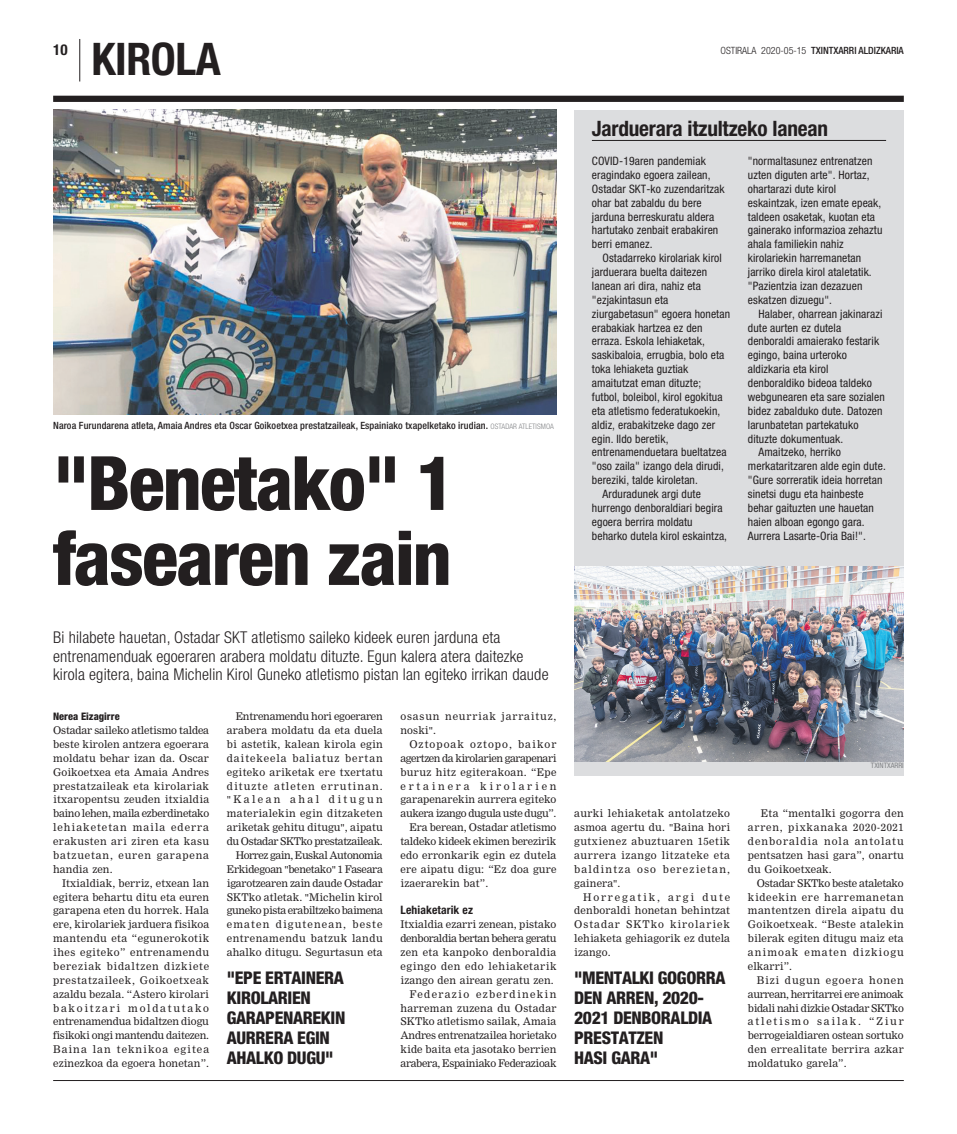
<style>
.page{position:relative;width:957px;height:1134px;background:#fff}
.page>*{position:absolute;margin:0;border:0;box-sizing:border-box;transform-origin:0 0}
.Titulua-A{font:800 condensed 75px/75px "Helvetica Neue";letter-spacing:-.025em;color:#231f20}
.t1{font:700 condensed 45px "Helvetica Neue";letter-spacing:-.01em;color:#231f20}
.ZATIDURA-Titulua-B{font:700 condensed 21.25px "Helvetica Neue";letter-spacing:-.01em;color:#231f20}
.Leihoa{font:800 condensed 17.5px/20px "Helvetica Neue";letter-spacing:-.02em;color:#231f20}
.Sarrera{font:300 condensed 16.25px/18.8px "Helvetica Neue";letter-spacing:.01em;color:#231f20}
.t2{font:700 condensed 15px "Helvetica Neue";color:#231f20}
.ZATIDURA-Testua-Koxk{font:condensed 11.62px/13.9px "Helvetica Neue";letter-spacing:.01em;color:#231f20}
.ZATIDURA-Testua-Hasi{font:condensed 11.62px/13.9px "Helvetica Neue";letter-spacing:.01em;color:#231f20}
.Tartekia{font:700 condensed 11.62px "Helvetica Neue";letter-spacing:.01em;color:#231f20}
.Testua-JUST-Koxka{font:10.38px/13.9px "Nimrod";letter-spacing:.01em;color:#231f20;text-align:justify}
.Testua-JUST-Hasi{font:10.38px/13.9px "Nimrod";letter-spacing:.035em;color:#231f20;text-align:justify}
.Testua-JUST-Koxka-2{font:10.38px/13.9px "Nimrod";letter-spacing:.08em;color:#231f20}
.Medaila{font:800 condensed 10.38px "Helvetica Neue";color:#231f20}
.ArgazkiOina{font:500 condensed 10px "Helvetica Neue";letter-spacing:.01em;color:#231f20}
.Argazkijabea-Iturria{font:condensed 7.5px "Helvetica Neue";color:#808285}
.s1{font-weight:300}
.s2{font-weight:300;font-size:7.5px;color:#808285}
</style>
<div class="page">
<hr style="left:79px;top:39px;width:1px;height:42px;background:#231f20">
<hr style="left:53px;top:1080px;width:851px;height:1px;background:#231f20">
<img style="left:53px;top:110px;width:503px;height:305px">
<div style="left:53px;top:96px;width:851px;height:6px;background:#231f20"></div>
<div style="left:574px;top:110px;width:330px;height:666px;background:#dcdddf"></div>
<img style="left:574px;top:567px;width:329px;height:195px">
<hr style="left:592px;top:140px;width:294px;height:1px;background:#231f20">
<h3 class="t2" style="left:53px;top:41px;width:16px">10</h3>
<h2 class="t1" style="left:91px;top:32px;width:131px">KIROLA</h2>
<p class="ArgazkiOina" style="left:720px;top:45px;width:185px"><span class="s1">OSTIRALA 2020-05-15</span> TXINTXARRI ALDIZKARIA</p>
<p class="ArgazkiOina" style="left:53px;top:419px;width:502px">Naroa Furundarena atleta, Amaia Andres eta Oscar Goikoetxea prestatzaileak, Espainiako txapelketako irudian. <span class="s2">OSTADAR ATLETISMOA</span></p>
<p class="Titulua-A" style="left:53px;top:444px;width:403px">"Benetako" 1 fasearen zain</p>
<p class="ZATIDURA-Titulua-B" style="left:592px;top:116px;width:238px">Jarduerara itzultzeko lanean</p>
<p class="ZATIDURA-Testua-Hasi" style="left:592px;top:154px;width:134px">COVID-19aren pandemiak eragindako egoera zailean,<br>Ostadar SKT-ko zuzendaritzak ohar bat zabaldu du bere jarduna berreskuratu aldera hartutako zenbait erabakiren berri emanez.</p>
<p class="ZATIDURA-Testua-Koxk" style="left:592px;top:251px;width:140px;text-indent:11px">Ostadarreko kirolariak kirol jarduerara buelta daitezen lanean ari dira, nahiz eta "ezjakintasun eta ziurgabetasun" egoera honetan erabakiak hartzea ez den erraza. Eskola lehiaketak, saskibaloia, errugbia, bolo eta toka lehiaketa guztiak amaitutzat eman dituzte; futbol, boleibol, kirol egokitua eta atletismo federatukoekin, aldiz, erabakitzeke dago zer egin. Ildo beretik, entrenamenduetara bueltatzea "oso zaila" izango dela dirudi, bereziki, talde kiroletan.</p>
<p class="ZATIDURA-Testua-Koxk" style="left:592px;top:487px;width:137px;text-indent:11px">Arduradunek argi dute hurrengo denboraldiari begira egoera berrira moldatu beharko dutela kirol eskaintza,</p>
<p class="ZATIDURA-Testua-Koxk" style="left:748px;top:154px;width:136px">"normaltasunez entrenatzen uzten diguten arte". Hortaz, ohartarazi dute kirol eskaintzak, izen emate epeak, taldeen osaketak, kuotan eta gainerako informazioa zehaztu ahala familiekin nahiz kirolariekin harremanetan jarriko direla kirol ataletatik. "Pazientzia izan dezazuen eskatzen dizuegu".</p>
<p class="ZATIDURA-Testua-Koxk" style="left:748px;top:307px;width:138px;text-indent:11px">Halaber, oharrean jakinarazi dute aurten ez dutela denboraldi amaierako festarik egingo, baina urteroko aldizkaria eta kirol denboraldiko bideoa taldeko webgunearen eta sare sozialen bidez zabalduko dute. Datozen larunbatetan partekatuko dituzte dokumentuak.</p>
<p class="ZATIDURA-Testua-Koxk" style="left:748px;top:445px;width:139px;text-indent:11px">Amaitzeko, herriko merkataritzaren alde egin dute. "Gure sorreratik ideia horretan sinetsi dugu eta hainbeste behar gaituzten une hauetan haien alboan egongo gara.<br>Aurrera Lasarte-Oria Bai!".</p>
<p class="Sarrera" style="left:53px;top:628px;width:497px">Bi hilabete hauetan, Ostadar SKT atletismo saileko kideek euren jarduna eta entrenamenduak egoeraren arabera moldatu dituzte. Egun kalera atera daitezke kirola egitera, baina Michelin Kirol Guneko atletismo pistan lan egiteko irrikan daude</p>
<p class="Medaila" style="left:53px;top:710px;width:68px">Nerea Eizagirre</p>
<p class="Testua-JUST-Hasi" style="left:53px;top:723px;width:157px">Ostadar saileko atletismo taldea beste kirolen antzera egoerara moldatu behar izan da. Oscar Goikoetxea eta Amaia Andres prestatzaileak eta kirolariak itxaropentsu zeuden itxialdia baino lehen, maila ezberdinetako lehiaketetan maila ederra erakusten ari ziren eta kasu batzuetan, euren garapena handia zen.</p>
<p class="Testua-JUST-Koxka" style="left:53px;top:876px;width:158px;text-indent:9px">Itxialdiak, berriz, etxean lan egitera behartu ditu eta euren garapena eten du horrek. Hala ere, kirolariek jarduera fisikoa mantendu eta “egunerokotik ihes egiteko” entrenamendu bereziak bidaltzen dizkiete prestatzaileek, Goikoetxeak azaldu bezala. “Astero kirolari bakoitzari moldatutako entrenamendua bidaltzen diogu fisikoki ongi mantendu daitezen.<br>Baina lan teknikoa egitea ezinezkoa da egoera honetan”.</p>
<p class="Testua-JUST-Koxka" style="left:227px;top:709px;width:157px;text-indent:9px">Entrenamendu hori egoeraren arabera moldatu da eta duela bi astetik, kalean kirola egin daitekeela baliatuz bertan egiteko ariketak ere txertatu dituzte atleten errutinan. "Kalean ahal ditugun materialekin egin ditzaketen ariketak gehitu ditugu", aipatu du Ostadar SKTko prestatzaileak.</p>
<p class="Testua-JUST-Koxka" style="left:227px;top:848px;width:158px;text-indent:9px">Horrez gain, Euskal Autonomia Erkidegoan "benetako" 1 Faseara igarotzearen zain daude Ostadar SKTko atletak. "Michelin kirol guneko pista erabiltzeko baimena ematen digutenean, beste entrenamendu batzuk landu ahalko ditugu. Segurtasun eta</p>
<p class="Leihoa" style="left:227px;top:968px;width:120px">"EPE ERTAINERA<br>KIROLARIEN<br>GARAPENAREKIN<br>AURRERA EGIN<br>AHALKO DUGU"</p>
<p class="Testua-JUST-Koxka-2" style="left:400px;top:709px;width:157px">osasun neurriak jarraituz, noski".</p>
<p class="Testua-JUST-Koxka" style="left:400px;top:737px;width:157px;text-indent:9px">Oztopoak oztopo, baikor agertzen da kirolarien garapenari buruz hitz egiterakoan. “Epe ertainera kirolarien garapenarekin aurrera egiteko aukera izango dugula uste dugu”.</p>
<p class="Testua-JUST-Koxka" style="left:400px;top:820px;width:157px;text-indent:9px">Era berean, Ostadar atletismo taldeko kideek ekimen berezirik edo erronkarik egin ez dutela ere aipatu digu: “Ez doa gure izaerarekin bat”.</p>
<p class="Tartekia" style="left:400px;top:903px;width:74px">Lehiaketarik ez</p>
<p class="Testua-JUST-Hasi" style="left:400px;top:918px;width:157px">Itxialdia ezarri zenean, pistako denboraldia bertan behera geratu zen eta kanpoko denboraldia egingo den edo lehiaketarik izango den airean geratu zen.</p>
<p class="Testua-JUST-Koxka" style="left:400px;top:987px;width:157px;text-indent:9px">Federazio ezberdinekin harreman zuzena du Ostadar SKTko atletismo sailak, Amaia Andres entrenatzailea horietako kide baita eta jasotako berrien arabera, Espainiako Federazioak</p>
<p class="Testua-JUST-Koxka" style="left:574px;top:807px;width:157px">aurki lehiaketak antolatzeko asmoa agertu du. "Baina hori gutxienez abuztuaren 15etik aurrera izango litzateke eta baldintza oso berezietan, gainera".</p>
<p class="Testua-JUST-Koxka" style="left:574px;top:890px;width:157px;text-indent:9px">Horregatik, argi dute denboraldi honetan behintzat Ostadar SKTko kirolariek lehiaketa gehiagorik ez dutela izango.</p>
<p class="Leihoa" style="left:574px;top:968px;width:153px">"MENTALKI GOGORRA<br>DEN ARREN, 2020-<br>2021 DENBORALDIA<br>PRESTATZEN<br>HASI GARA"</p>
<p class="Argazkijabea-Iturria" style="left:871px;top:761px;width:34px">TXINTXARRI</p>
<p class="Testua-JUST-Koxka" style="left:748px;top:807px;width:157px;text-indent:13px">Eta “mentalki gogorra den arren, pixkanaka 2020-2021 denboraldia nola antolatu pentsatzen hasi gara”, onartu du Goikoetxeak.</p>
<p class="Testua-JUST-Koxka" style="left:748px;top:876px;width:157px;text-indent:9px">Ostadar SKTko beste ataletako kideekin ere harremanetan mantentzen direla aipatu du Goikoetxeak. “Beste atalekin bilerak egiten ditugu maiz eta animoak ematen dizkiogu elkarri”.</p>
<p class="Testua-JUST-Koxka" style="left:748px;top:973px;width:157px;text-indent:9px">Bizi dugun egoera honen aurrean, herritarrei ere animoak bidali nahi dizkie Ostadar SKTko atletismo sailak. “Ziur berrogeialdiaren ostean sortuko den errealitate berrira azkar moldatuko garela”.</p>
</div>
